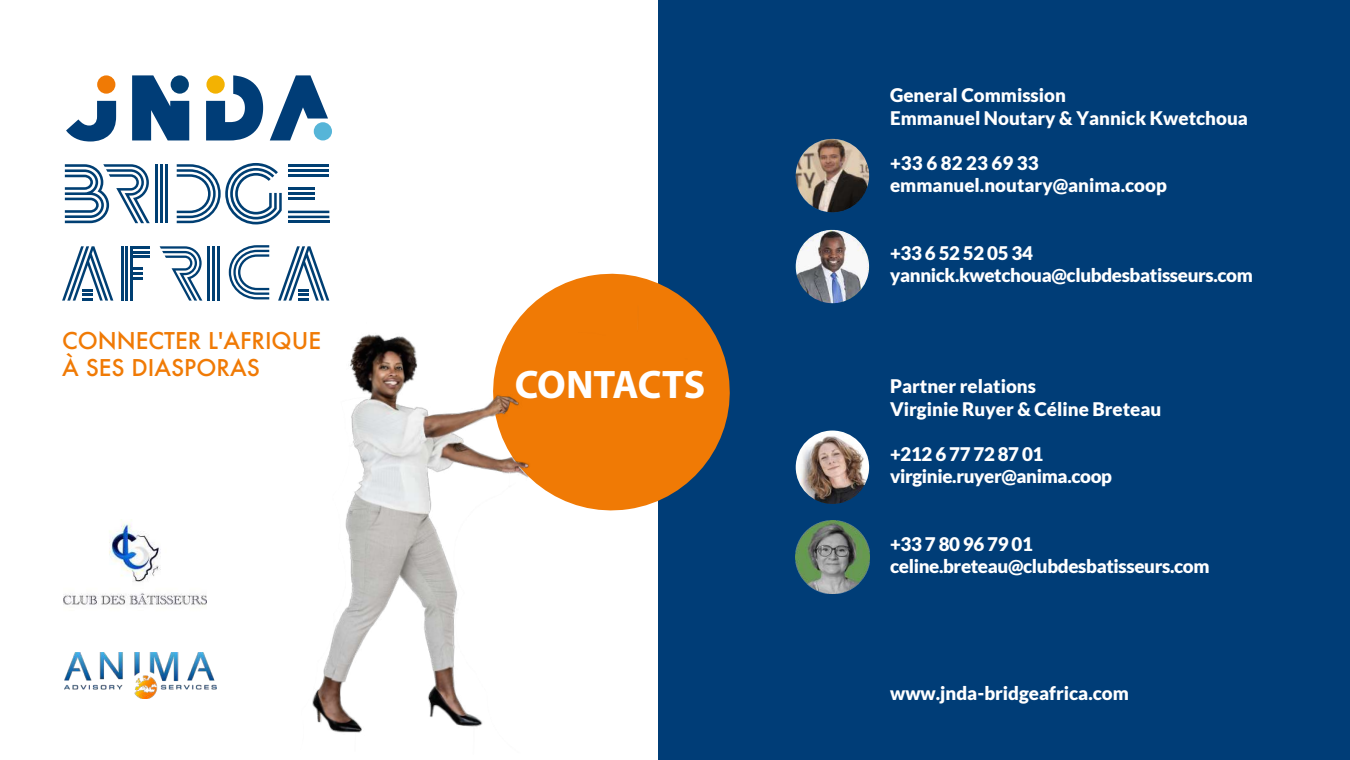
<style>
.page{position:relative;width:1350px;height:760px;background:#fff}
.page>*{position:absolute;margin:0;border:0;box-sizing:border-box;transform-origin:0 0}
.t1{font:700 40px "Myriad Pro";letter-spacing:-.01em;color:#fff}
.t2{font:500 22.5px/27px "Futura";color:#f07a05}
.t3{font:900 18.75px/22.5px "Lato";color:#fff}
.t4{font:900 18.75px/22.5px "Lato";letter-spacing:-.02em;color:#fff}
</style>
<div class="page">
<div style="left:659px;top:0;width:691px;height:760px;background:#003d77"></div>
<img style="left:65px;top:652px;width:151px;height:47px">
<img style="left:64px;top:520px;width:142px;height:86px">
<svg style="left:541px;top:266px;width:189px;height:216px;fill:#f07a05"></svg>
<img style="left:312px;top:297px;width:377px;height:463px">
<hr style="left:161px;top:164px;width:2px;height:59px;background:#003f73">
<hr style="left:166px;top:164px;width:2px;height:59px;background:#003f73">
<hr style="left:156px;top:164px;width:2px;height:59px;background:#003f73">
<hr style="left:125px;top:246px;width:3px;height:55px;background:#003f73">
<hr style="left:130px;top:246px;width:2px;height:55px;background:#003f73">
<hr style="left:121px;top:246px;width:2px;height:55px;background:#003f73">
<svg style="left:229px;top:245px;width:40px;height:54px"></svg>
<hr style="left:288px;top:187px;width:26px;height:3px;background:#003f73">
<hr style="left:288px;top:197px;width:26px;height:3px;background:#003f73">
<hr style="left:288px;top:192px;width:26px;height:3px;background:#003f73">
<hr style="left:288px;top:169px;width:40px;height:3px;background:#003f73">
<hr style="left:288px;top:164px;width:40px;height:3px;background:#003f73">
<hr style="left:288px;top:174px;width:40px;height:3px;background:#003f73">
<svg style="left:288px;top:211px;width:41px;height:7px"></svg>
<hr style="left:288px;top:221px;width:41px;height:2px;background:#003f73">
<hr style="left:212px;top:246px;width:3px;height:55px;background:#003f73">
<hr style="left:217px;top:246px;width:2px;height:55px;background:#003f73">
<hr style="left:208px;top:246px;width:2px;height:55px;background:#003f73">
<svg style="left:160px;top:246px;width:42px;height:55px"></svg>
<svg style="left:65px;top:164px;width:85px;height:59px"></svg>
<svg style="left:177px;top:163px;width:105px;height:61px"></svg>
<svg style="left:62px;top:246px;width:51px;height:55px"></svg>
<svg style="left:278px;top:246px;width:51px;height:55px"></svg>
<svg style="left:132px;top:251px;width:18px;height:7px"></svg>
<hr style="left:132px;top:246px;width:18px;height:3px;background:#003f73">
<svg style="left:132px;top:268px;width:11px;height:11px"></svg>
<div style="left:314px;top:122px;width:18px;height:18px;background:#56b5d8;border-radius:50%"></div>
<div style="left:97px;top:75px;width:18px;height:19px;background:#f07a05;border-radius:50%"></div>
<svg style="left:270px;top:75px;width:58px;height:65px"></svg>
<svg style="left:206px;top:75px;width:57px;height:65px"></svg>
<svg style="left:132px;top:75px;width:57px;height:65px"></svg>
<svg style="left:66px;top:101px;width:50px;height:41px"></svg>
<img style="left:796px;top:521px;width:73px;height:73px">
<img style="left:796px;top:230px;width:73px;height:73px;border-radius:37px">
<img style="left:796px;top:139px;width:73px;height:73px;border-radius:37px">
<img style="left:796px;top:431px;width:73px;height:73px;border-radius:37px">
<p class="t2" style="left:62px;top:326px;width:260px">CONNECTER L'AFRIQUE<br>À SES DIASPORAS</p>
<h1 class="t1" style="left:515px;top:362px;width:192px">CONTACTS</h1>
<p class="t3" style="left:890px;top:84px;width:359px">General Commission<br>Emmanuel Noutary &amp; Yannick Kwetchoua</p>
<p class="t3" style="left:890px;top:151px;width:278px">+33 6 82 23 69 33 emmanuel.noutary@anima.coop</p>
<p class="t4" style="left:890px;top:241px;width:364px">+33 6 52 52 05 34 yannick.kwetchoua@clubdesbatisseurs.com</p>
<p class="t3" style="left:890px;top:375px;width:273px">Partner relations<br>Virginie Ruyer &amp; Céline Breteau</p>
<p class="t4" style="left:890px;top:442px;width:223px">+212 6 77 72 87 01 virginie.ruyer@anima.coop</p>
<p class="t4" style="left:890px;top:532px;width:321px">+33 7 80 96 79 01 celine.breteau@clubdesbatisseurs.com</p>
<p class="t3" style="left:890px;top:681px;width:240px">www.jnda-bridgeafrica.com</p>
</div>
